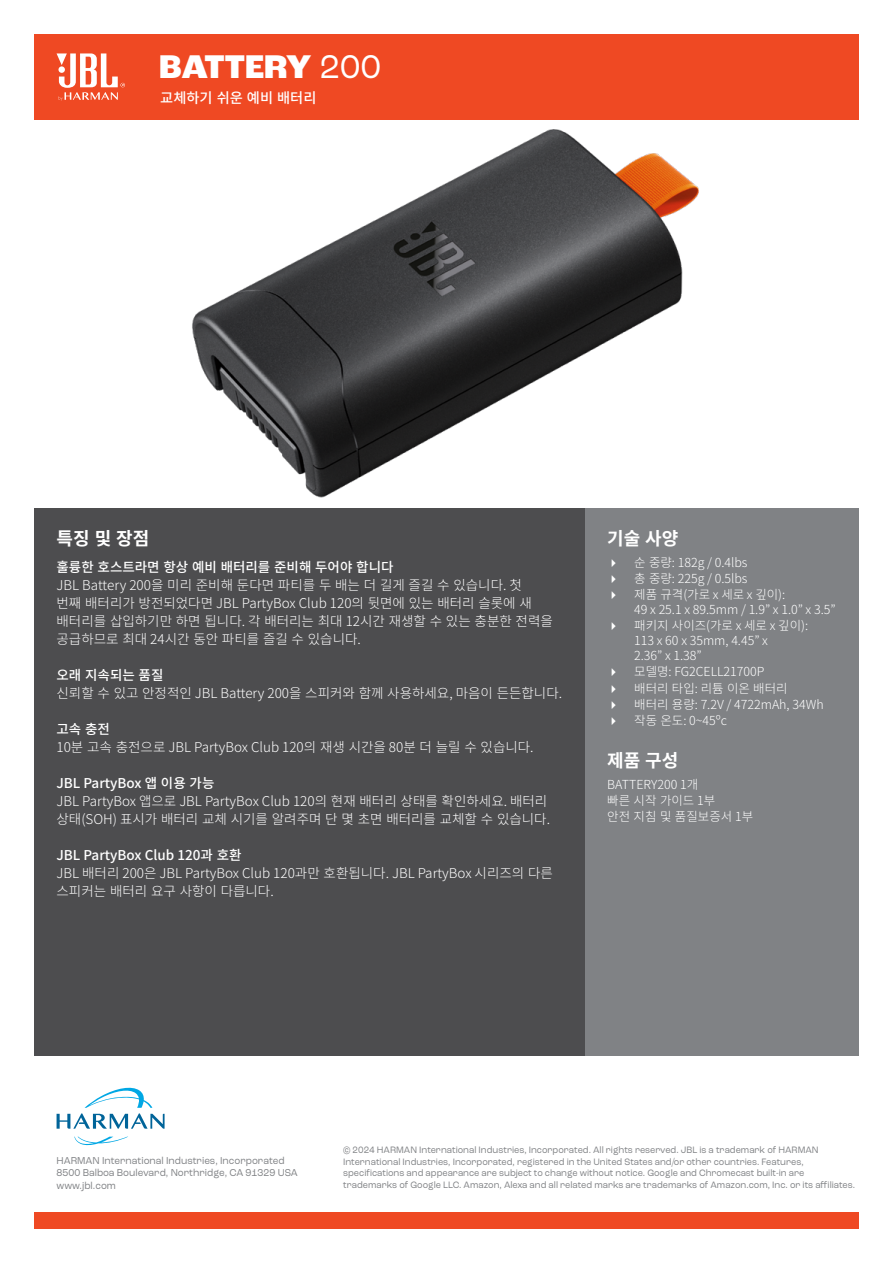
<style>
.page{position:relative;width:893px;height:1263px;background:#fff}
.page>*{position:absolute;margin:0;border:0;box-sizing:border-box;transform-origin:0 0}
.t1{font:800 34.5px "Roc Grotesk";color:#fff}
.t2{font:700 18px "Noto Sans CJ Kkr";color:#fff}
.t3{font:500 14.25px "Noto Sans CJ Kkr";color:#fff}
.t4{font:300 13.5px/18px "Noto Sans CJ Kkr";color:#fff}
.t5{font:500 13.5px "Noto Sans CJ Kkr";color:#fff}
.t6{font:300 12.45px/16.2px "Noto Sans CJ Kkr";color:#fff}
.t7{font:10.5px/12.6px "Roc Grotesk";color:#808285;scale:.94 1}
.t8{font:9.75px/11.7px "Roc Grotesk";color:#808285;scale:.94 1}
.s1{font-weight:400}
</style>
<div class="page">
<div style="left:34px;top:1213px;width:825px;height:16px;background:#ef4923"></div>
<svg style="left:74px;top:1137px;width:54px;height:8px"></svg>
<svg style="left:57px;top:1087px;width:108px;height:42px"></svg>
<div style="left:34px;top:34px;width:825px;height:85px;background:#ef4923"></div>
<svg style="left:57px;top:53px;width:68px;height:48px"></svg>
<img style="left:34px;top:119px;width:825px;height:379px">
<div style="left:585px;top:508px;width:274px;height:547px;background:#808285"></div>
<div style="left:34px;top:508px;width:551px;height:547px;background:#4d4d4f"></div>
<h1 class="t1" style="left:159px;top:45px;width:224px">BATTERY <span class="s1">200</span></h1>
<p class="t3" style="left:160px;top:90px;width:158px">교체하기 쉬운 예비 배터리</p>
<h2 class="t2" style="left:57px;top:528px;width:94px">특징 및 장점</h2>
<p class="t5" style="left:57px;top:559px;width:338px">훌륭한 호스트라면 항상 예비 배터리를 준비해 두어야 합니다</p>
<p class="t4" style="left:57px;top:576px;width:498px">JBL Battery 200을 미리 준비해 둔다면 파티를 두 배는 더 길게 즐길 수 있습니다. 첫<br>번째 배터리가 방전되었다면 JBL PartyBox Club 120의 뒷면에 있는 배터리 슬롯에 새 배터리를 삽입하기만 하면 됩니다. 각 배터리는 최대 12시간 재생할 수 있는 충분한 전력을 공급하므로 최대 24시간 동안 파티를 즐길 수 있습니다.</p>
<p class="t5" style="left:57px;top:667px;width:108px">오래 지속되는 품질</p>
<p class="t4" style="left:57px;top:684px;width:507px">신뢰할 수 있고 안정적인 JBL Battery 200을 스피커와 함께 사용하세요, 마음이 든든합니다.</p>
<p class="t5" style="left:57px;top:721px;width:55px">고속 충전</p>
<p class="t4" style="left:57px;top:738px;width:479px">10분 고속 충전으로 JBL PartyBox Club 120의 재생 시간을 80분 더 늘릴 수 있습니다.</p>
<p class="t5" style="left:57px;top:775px;width:159px">JBL PartyBox 앱 이용 가능</p>
<p class="t4" style="left:57px;top:792px;width:495px">JBL PartyBox 앱으로 JBL PartyBox Club 120의 현재 배터리 상태를 확인하세요. 배터리 상태(SOH) 표시가 배터리 교체 시기를 알려주며 단 몇 초면 배터리를 교체할 수 있습니다.</p>
<p class="t5" style="left:57px;top:847px;width:186px">JBL PartyBox Club 120과 호환</p>
<p class="t4" style="left:57px;top:864px;width:498px">JBL 배터리 200은 JBL PartyBox Club 120과만 호환됩니다. JBL PartyBox 시리즈의 다른 스피커는 배터리 요구 사항이 다릅니다.</p>
<h2 class="t2" style="left:607px;top:528px;width:73px">기술 사양</h2>
<p class="t6" style="left:634px;top:554px;width:153px">순 중량: 182g / 0.4lbs<br>총 중량: 225g / 0.5lbs<br>제품 규격(가로 x 세로 x 깊이):</p>
<p class="t6" style="left:634px;top:602px;width:203px">49 x 25.1 x 89.5mm / 1.9” x 1.0” x 3.5” 패키지 사이즈(가로 x 세로 x 깊이):</p>
<p class="t6" style="left:634px;top:633px;width:135px;line-height:15px">113 x 60 x 35mm, 4.45” x<br>2.36” x 1.38”</p>
<p class="t6" style="left:634px;top:664px;width:191px">모델명: FG2CELL21700P<br>배터리 타입: 리튬 이온 배터리 배터리 용량: 7.2V / 4722mAh, 34Wh 작동 온도: 0~45ºc</p>
<h2 class="t2" style="left:607px;top:750px;width:73px">제품 구성</h2>
<p class="t6" style="left:607px;top:776px;width:147px">BATTERY200 1개<br>빠른 시작 가이드 1부<br>안전 지침 및 품질보증서 1부</p>
<p class="t7" style="left:57px;top:1154px;width:258px">HARMAN International Industries, Incorporated<br>8500 Balboa Boulevard, Northridge, CA 91329 USA www.jbl.com</p>
<p class="t8" style="left:343px;top:1144px;width:546px">© 2024 HARMAN International Industries, Incorporated. All rights reserved. JBL is a trademark of HARMAN International Industries, Incorporated, registered in the United States and/or other countries. Features, specifications and appearance are subject to change without notice. Google and Chromecast built-in are trademarks of Google LLC. Amazon, Alexa and all related marks are trademarks of Amazon.com, Inc. or its affiliates.</p>
</div>
